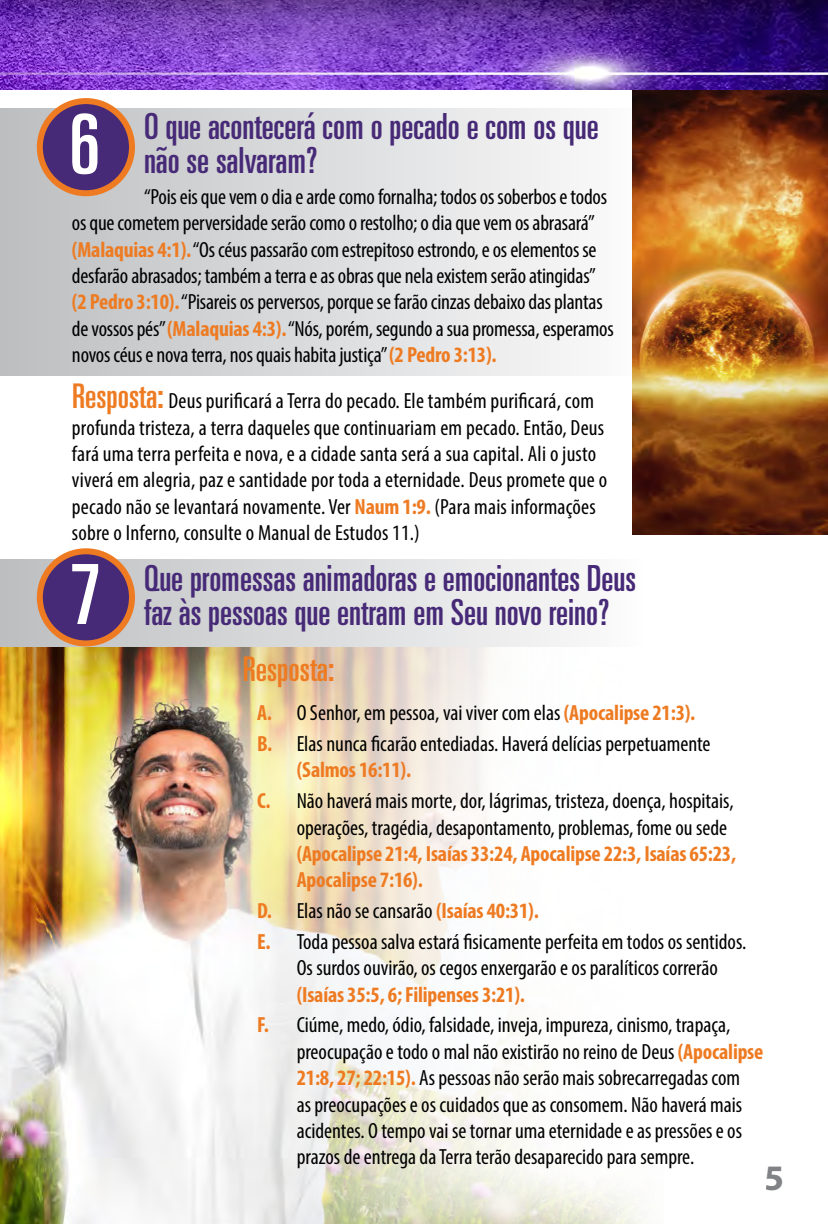
<style>
.page{position:relative;width:828px;height:1224px;background:#fff}
.page>*{position:absolute;margin:0;border:0;box-sizing:border-box;transform-origin:0 0}
.t1{font:ultra-condensed 83px "Univers";color:#fff}
.t2{font:ultra-condensed 36px/34px "Univers";color:#472a77}
.t3{font:700 36px "Myriad Pro";color:#808285}
.t4{font:ultra-condensed 34px "Univers";color:#ee7b22}
.t5{font:condensed 22px/26.4px "Myriad Pro";color:#000}
.t6{font:700 condensed 22px/26.4px "Myriad Pro";letter-spacing:-.01em;color:#ee7b22}
.s1{font-weight:700;color:#ee7b22}
.s2{font-family:"Univers";font-stretch:ultra-condensed;font-size:34px;color:#ee7b22}
</style>
<div class="page">
<img style="left:0;top:646px;width:646px;height:578px">
<div style="left:0;top:109px;width:643px;height:267px;background:linear-gradient(to right,#bcbdbf,#fbfcfc)"></div>
<svg style="left:0;top:559px;width:570px;height:87px;background:#dbdbdc"></svg>
<div style="left:40px;top:101px;width:92px;height:92px;background:#472a77;border-radius:50%"></div>
<div style="left:37px;top:98px;width:98px;height:98px;border:6px solid #ee7b22;border-radius:50%"></div>
<div style="left:40px;top:551px;width:92px;height:92px;background:#472a77;border-radius:50%"></div>
<div style="left:37px;top:548px;width:98px;height:98px;border:6px solid #ee7b22;border-radius:50%"></div>
<img style="left:632px;top:90px;width:196px;height:445px">
<img style="left:0;top:0;width:828px;height:90px">
<h2 class="t2" style="left:144px;top:109px;width:456px">O que acontecerá com o pecado e com os que não se salvaram?</h2>
<p class="t5" style="left:72px;top:183px;width:543px;text-indent:72px">“Pois eis que vem o dia e arde como fornalha; todos os soberbos e todos os que cometem perversidade serão como o restolho; o dia que vem os abrasará” <span class="s1">(Malaquias 4:1).</span> “Os céus passarão com estrepitoso estrondo, e os elementos se desfarão abrasados; também a terra e as obras que nela existem serão atingidas” <span class="s1">(2 Pedro 3:10).</span> “Pisareis os perversos, porque se farão cinzas debaixo das plantas de vossos pés” <span class="s1">(Malaquias 4:3).</span> “Nós, porém, segundo a sua promessa, esperamos novos céus e nova terra, nos quais habita justiça” <span class="s1">(2 Pedro 3:13).</span></p>
<h1 class="t1" style="left:69px;top:97px;width:32px">6</h1>
<p class="t5" style="left:72px;top:387px;width:537px"><span class="s2">Resposta:</span> Deus purificará a Terra do pecado. Ele também purificará, com profunda tristeza, a terra daqueles que continuariam em pecado. Então, Deus fará uma terra perfeita e nova, e a cidade santa será a sua capital. Ali o justo viverá em alegria, paz e santidade por toda a eternidade. Deus promete que o pecado não se levantará novamente. Ver <span class="s1">Naum 1:9.</span> (Para mais informações sobre o Inferno, consulte o Manual de Estudos 11.)</p>
<h1 class="t1" style="left:70px;top:547px;width:32px">7</h1>
<h2 class="t2" style="left:144px;top:561px;width:494px">Que promessas animadoras e emocionantes Deus faz às pessoas que entram em Seu novo reino?</h2>
<h3 class="t4" style="left:243px;top:649px;width:93px">Resposta:</h3>
<p class="t5" style="left:257px;top:697px;width:455px;line-height:30.8px"><span class="s1">A.</span> O Senhor, em pessoa, vai viver com elas <span class="s1">(Apocalipse 21:3).<br>B.</span> Elas nunca ficarão entediadas. Haverá delícias perpetuamente</p>
<p class="t5" style="left:257px;top:755px;width:478px;line-height:30.8px;text-indent:40px"><span class="s1">(Salmos 16:11).<br>C.</span> Não haverá mais morte, dor, lágrimas, tristeza, doença, hospitais,</p>
<p class="t5" style="left:297px;top:814px;width:432px">operações, tragédia, desapontamento, problemas, fome ou sede</p>
<p class="t6" style="left:297px;top:840px;width:441px">(Apocalipse 21:4, Isaías 33:24, Apocalipse 22:3, Isaías 65:23,<br>Apocalipse 7:16).</p>
<p class="t5" style="left:257px;top:895px;width:491px;line-height:30.8px"><span class="s1">D.</span> Elas não se cansarão <span class="s1">(Isaías 40:31).<br>E.</span> Toda pessoa salva estará fisicamente perfeita em todos os sentidos.</p>
<p class="t5" style="left:297px;top:954px;width:423px">Os surdos ouvirão, os cegos enxergarão e os paralíticos correrão</p>
<p class="t5" style="left:257px;top:979px;width:475px;line-height:30.8px;text-indent:40px"><span class="s1">(Isaías 35:5, 6; Filipenses 3:21).<br>F.</span> Ciúme, medo, ódio, falsidade, inveja, impureza, cinismo, trapaça,</p>
<p class="t5" style="left:297px;top:1038px;width:468px">preocupação e todo o mal não existirão no reino de Deus <span class="s1">(Apocalipse 21:8, 27; 22:15).</span> As pessoas não serão mais sobrecarregadas com<br>as preocupações e os cuidados que as consomem. Não haverá mais acidentes. O tempo vai se tornar uma eternidade e as pressões e os prazos de entrega da Terra terão desaparecido para sempre.</p>
<h2 class="t3" style="left:765px;top:1155px;width:21px">5</h2>
</div>
